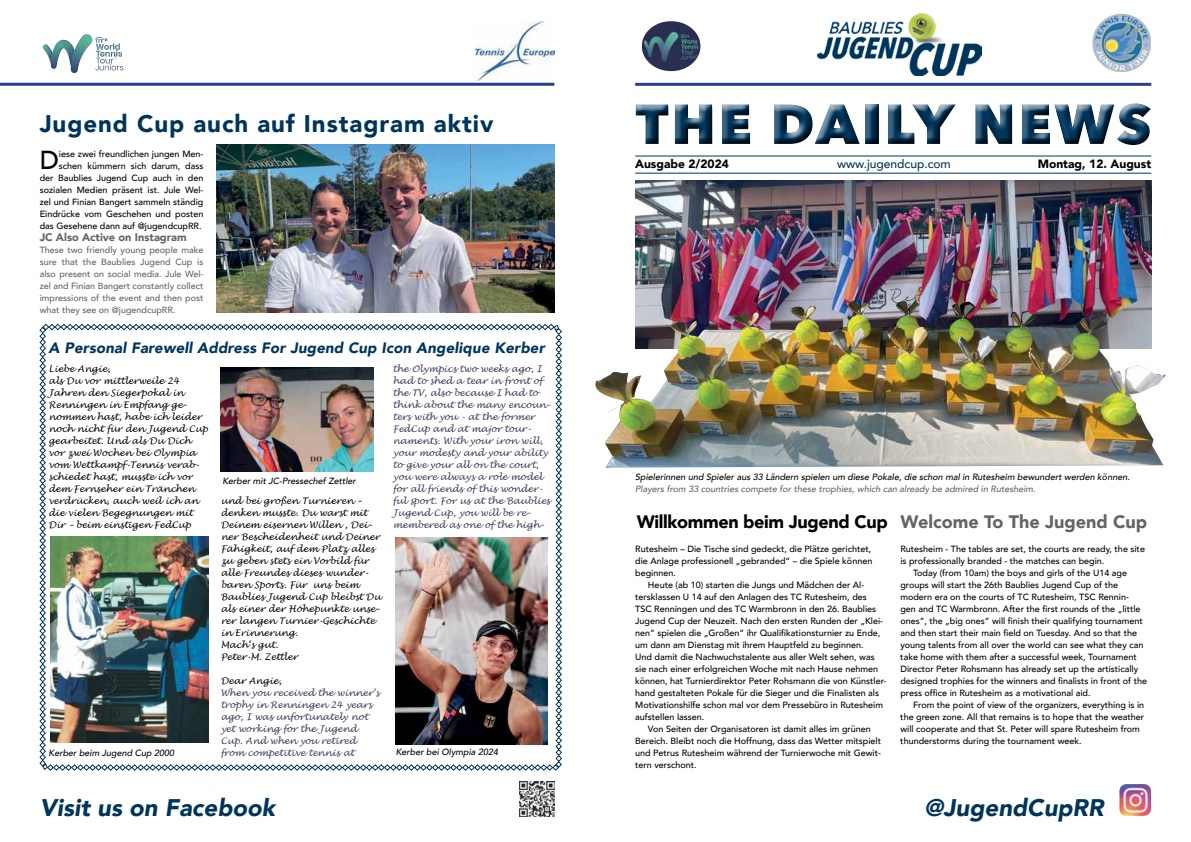
<style>
.page{position:relative;width:1191px;height:842px;background:#fff}
.page>*{position:absolute;margin:0;border:0;box-sizing:border-box;transform-origin:0 0}
.t1{font:800 56px "Avenir Next";letter-spacing:.04em;color:#00355b}
.t2{font:500 25.9px "Avenir";color:#000}
.t3{font:900 24px "Avenir";letter-spacing:.04em;color:#00355b}
.t4{font:italic 900 24px "Avenir";color:#00355b}
.t5{font:900 18px "Avenir";letter-spacing:-.02em;color:#000}
.t6{font:900 18px "Avenir";color:#636466}
.t7{font:italic 900 15px "Avenir";letter-spacing:.01em;color:#00355b}
.t8{font:900 12px "Avenir";color:#000}
.t9{font:500 12px "Avenir";color:#00355b}
.t10{font:900 11px "Avenir";color:#636466}
.t11{font:500 9px/12px "Avenir";color:#000;text-align:justify}
.t12{font:italic 9px/12px "Lucida Handwriting";color:#000}
.t13{font:italic 9px/12px "Lucida Handwriting";color:#403a5c}
.t14{font:500 9px/12px "Avenir";color:#636466;text-align:justify}
.t15{font:italic 500 9px "Avenir";color:#000}
.t16{font:italic 500 9px "Avenir";color:#636466}
</style>
<div class="page">
<svg style="left:80px;top:34px;width:6px;height:6px"></svg>
<img style="left:475px;top:22px;width:79px;height:59px">
<hr style="left:635px;top:156px;width:516px;height:1px;background:#00355b">
<hr style="left:635px;top:173px;width:516px;height:1px;background:#00355b">
<svg style="left:39px;top:324px;width:523px;height:447px"></svg>
<img style="left:50px;top:537px;width:159px;height:206px">
<img style="left:396px;top:537px;width:151px;height:207px">
<img style="left:221px;top:367px;width:152px;height:104px">
<img style="left:217px;top:144px;width:337px;height:168px">
<img style="left:635px;top:180px;width:516px;height:122px">
<img style="left:595px;top:302px;width:570px;height:166px">
<img style="left:648px;top:21px;width:21px;height:10px">
<img style="left:1092px;top:14px;width:59px;height:58px">
<svg style="left:635px;top:105px;width:516px;height:41px"></svg>
<hr style="left:635px;top:83px;width:516px;height:3px;background:#25408e">
<hr style="left:0;top:83px;width:554px;height:3px;background:#25408e">
<img style="left:1119px;top:784px;width:32px;height:32px">
<img style="left:519px;top:782px;width:35px;height:34px">
<img style="left:817px;top:13px;width:164px;height:63px">
<h3 class="t3" style="left:40px;top:114px;width:455px">Jugend Cup auch auf Instagram aktiv</h3>
<p class="t11" style="left:40px;top:148px;width:165px;text-align:right">iese zwei freundlichen jungen Men&shy;schen kümmern sich darum, dass<br>der Baublies Jugend Cup auch in den sozialen Medien präsent ist. Jule Wel&shy;zel und Finian Bangert sammeln ständig Eindrücke vom Geschehen und posten das Gesehene dann auf @jugendcupRR.</p>
<p class="t10" style="left:40px;top:232px;width:149px">JC Also Active on Instagram</p>
<p class="t14" style="left:40px;top:244px;width:165px">These two friendly young people make sure that the Baublies Jugend Cup is also present on social media. Jule Wel&shy;zel and Finian Bangert constantly collect impressions of the event and then post what they see on @jugendcupRR.</p>
<h2 class="t2" style="left:40px;top:149px;width:21px">D</h2>
<h3 class="t7" style="left:49px;top:341px;width:498px">A Personal Farewell Address For Jugend Cup Icon Angelique Kerber</h3>
<p class="t12" style="left:49px;top:364px;width:161px">Liebe Angie,<br>als Du vor mittlerweile 24<br>Jahren den Siegerpokal in<br>Renningen in Empfang ge&shy;nommen hast, habe ich leider noch nicht für den Jugend Cup gearbeitet. Und als Du Dich vor zwei Wochen bei Olympia vom Wettkampf-Tennis verab&shy;schiedet hast, musste ich vor dem Fernseher ein Tränchen verdrücken, auch weil ich an die vielen Begegnungen mit<br>Dir – beim einstigen FedCup</p>
<p class="t15" style="left:49px;top:749px;width:127px">Kerber beim Jugend Cup 2000</p>
<p class="t15" style="left:222px;top:477px;width:135px">Kerber mit JC-Pressechef Zettler</p>
<p class="t12" style="left:221px;top:496px;width:161px">und bei großen Turnieren – denken musste. Du warst mit<br>Deinem eisernen Willen , Dei&shy;ner Bescheidenheit und Deiner<br>Fähigkeit, auf dem Platz alles zu geben stets ein Vorbild für alle Freundes dieses wunder&shy;baren Sports. Für uns beim<br>Baublies Jugend Cup bleibst Du als einer der Höhepunkte unse&shy;rer langen Turnier-Geschichte in Erinnerung.<br>Mach‘s gut.<br>Peter-M. Zettler</p>
<p class="t12" style="left:221px;top:676px;width:63px">Dear Angie,</p>
<p class="t13" style="left:221px;top:688px;width:160px">When you received the winner‘s trophy in Renningen 24 years ago, I was unfortunately not yet working for the Jugend<br>Cup. And when you retired from competitive tennis at</p>
<p class="t13" style="left:393px;top:364px;width:159px">the Olympics two weeks ago, I had to shed a tear in front of the TV, also because I had to think about the many encoun&shy;ters with you - at the former<br>FedCup and at major tour&shy;naments. With your iron will, your modesty and your ability to give your all on the court, you were always a role model for all friends of this wonder&shy;ful sport. For us at the Baublies<br>Jugend Cup, you will be re&shy;membered as one of the high-</p>
<p class="t15" style="left:396px;top:748px;width:104px">Kerber bei Olympia 2024</p>
<h3 class="t4" style="left:40px;top:798px;width:237px">Visit us on Facebook</h3>
<h1 class="t1" style="left:635px;top:92px;width:517px">The DAILY N WS</h1>
<h3 class="t9" style="left:837px;top:159px;width:115px">www.jugendcup.com</h3>
<h3 class="t8" style="left:635px;top:159px;width:95px">Ausgabe 2/2024</h3>
<h3 class="t8" style="left:1037px;top:159px;width:115px">Montag, 12. August</h3>
<p class="t15" style="left:635px;top:473px;width:496px">Spielerinnen und Spieler aus 33 Ländern spielen um diese Pokale, die schon mal in Rutesheim bewundert werden können.</p>
<p class="t16" style="left:635px;top:485px;width:402px">Players from 33 countries compete for these trophies, which can already be admired in Rutesheim.</p>
<h3 class="t5" style="left:637px;top:514px;width:252px">Willkommen beim Jugend Cup</h3>
<p class="t11" style="left:635px;top:544px;width:239px">Rutesheim – Die Tische sind gedeckt, die Plätze gerichtet, die Anlage professionell „gebranded“ – die Spiele können beginnen.</p>
<p class="t11" style="left:648px;top:580px;width:218px">Heute (ab 10) starten die Jungs und Mädchen der Al-</p>
<p class="t11" style="left:635px;top:592px;width:233px">tersklassen U 14 auf den Anlagen des TC Rutesheim, des</p>
<p class="t11" style="left:635px;top:604px;width:242px">TSC Renningen und des TC Warmbronn in den 26. Baublies</p>
<p class="t11" style="left:635px;top:614px;width:249px">Jugend Cup der Neuzeit. Nach den ersten Runden der „Klei-</p>
<p class="t11" style="left:635px;top:626px;width:247px">nen“ spielen die „Großen“ ihr Qualifikationsturnier zu Ende,</p>
<p class="t11" style="left:635px;top:640px;width:230px">um dann am Dienstag mit ihrem Hauptfeld zu beginnen.</p>
<p class="t11" style="left:635px;top:652px;width:241px">Und damit die Nachwuchstalente aus aller Welt sehen, was</p>
<p class="t11" style="left:635px;top:664px;width:244px">sie nach einer erfolgreichen Woche mit nach Hause nehmen</p>
<p class="t11" style="left:635px;top:674px;width:253px">können, hat Turnierdirektor Peter Rohsmann die von Künstler-</p>
<p class="t11" style="left:635px;top:686px;width:245px">hand gestalteten Pokale für die Sieger und die Finalisten als</p>
<p class="t11" style="left:635px;top:698px;width:249px">Motivationshilfe schon mal vor dem Pressebüro in Rutesheim</p>
<p class="t11" style="left:635px;top:712px;width:71px">aufstellen lassen.</p>
<p class="t11" style="left:648px;top:722px;width:224px">Von Seiten der Organisatoren ist damit alles im grünen</p>
<p class="t11" style="left:635px;top:736px;width:247px">Bereich. Bleibt noch die Hoffnung, dass das Wetter mitspielt</p>
<p class="t11" style="left:635px;top:746px;width:247px">und Petrus Rutesheim während der Turnierwoche mit Gewit-</p>
<p class="t11" style="left:635px;top:760px;width:63px">tern verschont.</p>
<h3 class="t6" style="left:900px;top:514px;width:248px">Welcome To The Jugend Cup</h3>
<p class="t11" style="left:900px;top:544px;width:246px">Rutesheim - The tables are set, the courts are ready, the site</p>
<p class="t11" style="left:900px;top:556px;width:206px">is professionally branded - the matches can begin.</p>
<p class="t11" style="left:913px;top:568px;width:215px">Today (from 10am) the boys and girls of the U14 age</p>
<p class="t11" style="left:900px;top:580px;width:219px">groups will start the 26th Baublies Jugend Cup of the</p>
<p class="t11" style="left:900px;top:592px;width:230px">modern era on the courts of TC Rutesheim, TSC Rennin-</p>
<p class="t11" style="left:900px;top:602px;width:242px">gen and TC Warmbronn. After the first rounds of the „little</p>
<p class="t11" style="left:900px;top:614px;width:244px">ones“, the „big ones“ will finish their qualifying tournament</p>
<p class="t11" style="left:900px;top:626px;width:238px">and then start their main field on Tuesday. And so that the</p>
<p class="t11" style="left:900px;top:640px;width:244px">young talents from all over the world can see what they can</p>
<p class="t11" style="left:900px;top:652px;width:238px">take home with them after a successful week, Tournament</p>
<p class="t11" style="left:900px;top:664px;width:239px">Director Peter Rohsmann has already set up the artistically</p>
<p class="t11" style="left:900px;top:674px;width:248px">designed trophies for the winners and finalists in front of the</p>
<p class="t11" style="left:900px;top:686px;width:192px">press office in Rutesheim as a motivational aid.</p>
<p class="t11" style="left:913px;top:700px;width:233px">From the point of view of the organizers, everything is in</p>
<p class="t11" style="left:900px;top:712px;width:245px">the green zone. All that remains is to hope that the weather</p>
<p class="t11" style="left:900px;top:724px;width:241px">will cooperate and that St. Peter will spare Rutesheim from</p>
<p class="t11" style="left:900px;top:736px;width:183px">thunderstorms during the tournament week.</p>
<h3 class="t4" style="left:924px;top:798px;width:181px">@JugendCupRR</h3>
</div>
